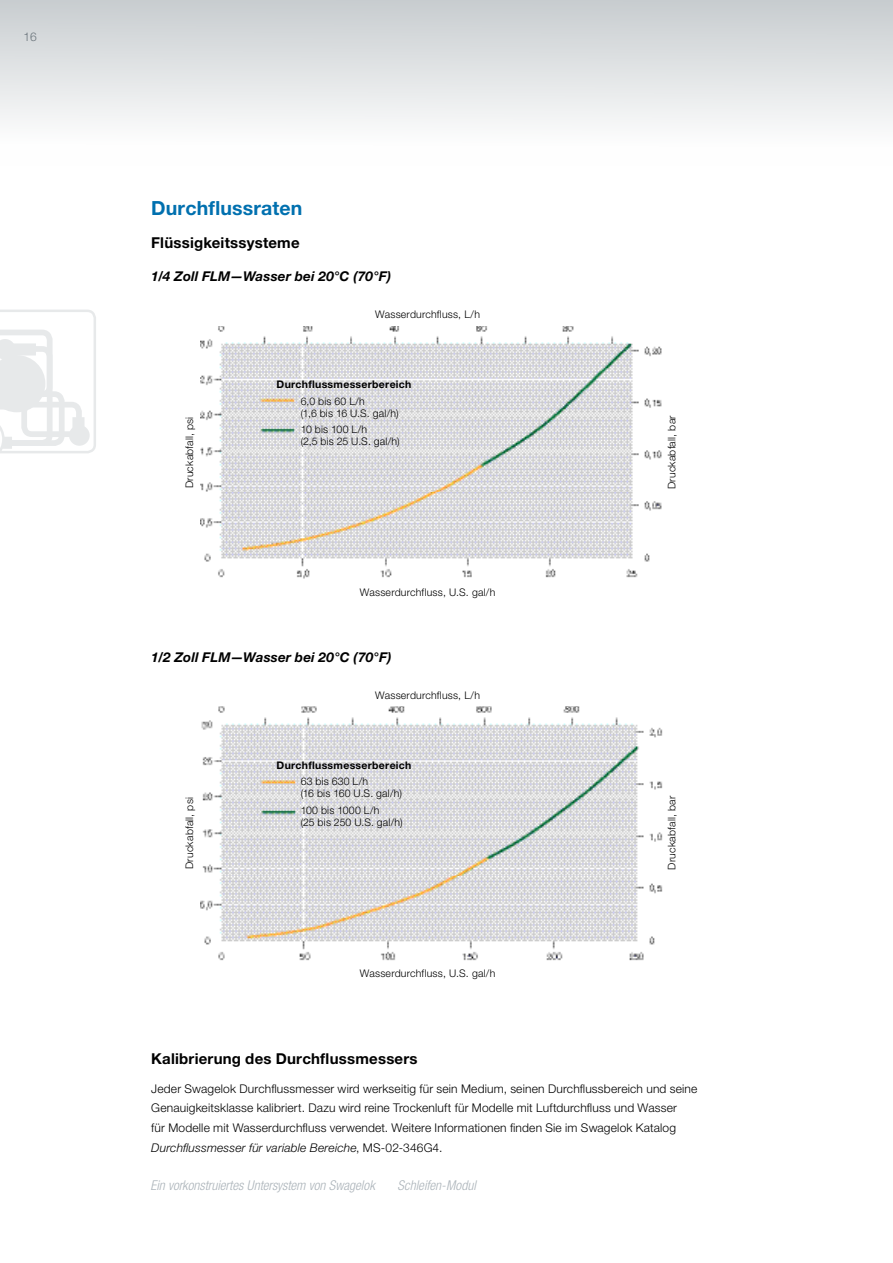
<style>
.page{position:relative;width:893px;height:1263px;background:#fff}
.page>*{position:absolute;margin:0;border:0;box-sizing:border-box;transform-origin:0 0}
.Subhead_1{font:700 19.5px "Helvetica Neue LT Std";letter-spacing:.01em;color:#0070af}
.Subhead_2{font:700 15px "Helvetica Neue LT Std";letter-spacing:.015em;color:#000}
.Subhead_3{font:italic 700 13.5px "Helvetica Neue LT Std";letter-spacing:.01em;color:#000}
.t1{font:italic 300 condensed 13.5px "Helvetica Neue LT Std";color:#acb4ba}
.Body{font:300 12px/19.5px "Helvetica Neue LT Std";letter-spacing:.015em;color:#000}
.t2{font:300 12px "Helvetica Neue LT Std";color:#6a747b}
.Callouts{font:300 10.5px "Helvetica Neue LT Std";letter-spacing:.02em;color:#000}
.Labels{font:300 10.5px/12px "Helvetica Neue LT Std";letter-spacing:.02em;color:#000}
.Labels-2{font:700 10.5px "Helvetica Neue LT Std";letter-spacing:.03em;color:#000}
.s1{font-style:italic}
</style>
<div class="page">
<div style="left:0;top:0;width:893px;height:165px;background:linear-gradient(to bottom,#c8cdd0,#fff)"></div>
<svg style="left:0;top:310px;width:96px;height:143px"></svg>
<div style="left:72px;top:417px;width:13px;height:21px;background:#e7e9ea"></div>
<img style="left:201px;top:326px;width:461px;height:253px">
<img style="left:201px;top:707px;width:462px;height:254px">
<p class="t2" style="left:24px;top:29px;width:15px">16</p>
<p class="Subhead_1" style="left:151px;top:196px;width:153px">Durchflussraten</p>
<p class="Subhead_2" style="left:151px;top:233px;width:150px">Flüssigkeitssysteme</p>
<p class="Subhead_3" style="left:151px;top:268px;width:242px">1/4 Zoll FLM—Wasser bei 20°C (70°F)</p>
<p class="Callouts" style="left:375px;top:308px;width:106px">Wasserdurchfluss, L/h</p>
<p class="Labels-2" style="left:277px;top:378px;width:136px">Durchflussmesserbereich</p>
<p class="Labels" style="left:301px;top:395px;width:99px">6,0 bis 60 L/h<br>(1,6 bis 16 U.S. gal/h)</p>
<p class="Labels" style="left:301px;top:423px;width:100px">10 bis 100 L/h<br>(2,5 bis 25 U.S. gal/h)</p>
<p class="Callouts" style="left:183px;top:488px;width:73px;rotate:-90deg">Druckabfall, psi</p>
<p class="Callouts" style="left:665px;top:489px;width:75px;rotate:-90deg">Druckabfall, bar</p>
<p class="Callouts" style="left:360px;top:586px;width:137px">Wasserdurchfluss, U.S. gal/h</p>
<p class="Subhead_3" style="left:151px;top:649px;width:242px">1/2 Zoll FLM—Wasser bei 20°C (70°F)</p>
<p class="Callouts" style="left:375px;top:688px;width:106px">Wasserdurchfluss, L/h</p>
<p class="Labels-2" style="left:277px;top:758px;width:136px">Durchflussmesserbereich</p>
<p class="Labels" style="left:301px;top:775px;width:103px">63 bis 630 L/h<br>(16 bis 160 U.S. gal/h)</p>
<p class="Labels" style="left:301px;top:804px;width:104px">100 bis 1000 L/h<br>(25 bis 250 U.S. gal/h)</p>
<p class="Callouts" style="left:183px;top:869px;width:73px;rotate:-90deg">Druckabfall, psi</p>
<p class="Callouts" style="left:665px;top:870px;width:75px;rotate:-90deg">Druckabfall, bar</p>
<p class="Callouts" style="left:360px;top:967px;width:137px">Wasserdurchfluss, U.S. gal/h</p>
<p class="Subhead_2" style="left:151px;top:1050px;width:268px">Kalibrierung des Durchflussmessers</p>
<p class="Body" style="left:151px;top:1079px;width:548px">Jeder Swagelok Durchflussmesser wird werkseitig für sein Medium, seinen Durchflussbereich und seine Genauigkeitsklasse kalibriert. Dazu wird reine Trockenluft für Modelle mit Luftdurchfluss und Wasser<br>für Modelle mit Wasserdurchfluss verwendet. Weitere Informationen finden Sie im Swagelok Katalog <span class="s1">Durchflussmesser für variable Bereiche</span>, MS-02-346G4.</p>
<p class="t1" style="left:150px;top:1178px;width:226px">Ein vorkonstruiertes Untersystem von Swagelok</p>
<p class="t1" style="left:398px;top:1178px;width:80px">Schleifen-Modul</p>
</div>
